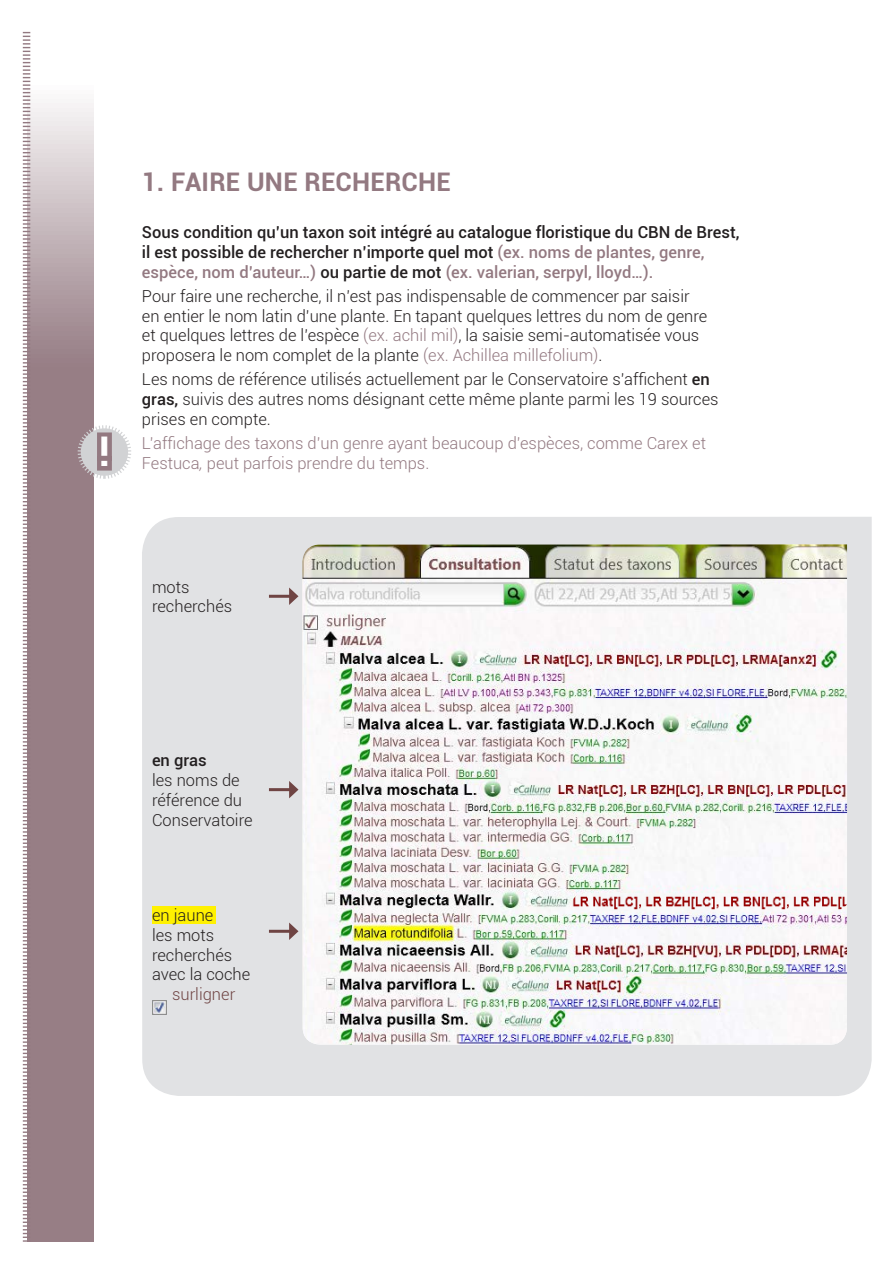
<style>
.page{position:relative;width:893px;height:1263px;background:#fff}
.page>*{position:absolute;margin:0;border:0;box-sizing:border-box;transform-origin:0 0}
.t1{font:700 40.95px "Roboto";color:#fff}
.t2{font:700 25.65px "Roboto";letter-spacing:.01em;color:#937981}
.t3{font:300 16.5px/19.8px "Roboto";color:#231f20}
.t4{font:500 16.5px/19.8px "Roboto";color:#231f20}
.t5{font:300 16.5px/19.8px "Roboto";color:#937981}
.t6{font:300 16.5px "Roboto";color:#6f4443}
.s1{color:#937981}
.s2{font-weight:500}
.s3{font-style:italic}
</style>
<div class="page">
<div style="left:142px;top:517px;width:730px;height:579px;background:#e1e2e4"></div>
<svg style="left:32px;top:103px;width:62px;height:1139px;background:#a18b91"></svg>
<svg style="left:22px;top:31px;width:10px;height:1211px"></svg>
<svg style="left:76px;top:424px;width:55px;height:56px"></svg>
<img style="left:302px;top:544px;width:545px;height:501px">
<hr style="left:269px;top:595px;width:23px;height:3px;background:#6f4443">
<svg style="left:289px;top:587px;width:9px;height:18px"></svg>
<hr style="left:269px;top:930px;width:23px;height:3px;background:#6f4443">
<svg style="left:289px;top:922px;width:9px;height:18px"></svg>
<hr style="left:269px;top:788px;width:23px;height:3px;background:#6f4443">
<svg style="left:289px;top:781px;width:9px;height:17px"></svg>
<div style="left:152px;top:907px;width:64px;height:17px;background:#fff101"></div>
<img style="left:152px;top:1000px;width:15px;height:15px">
<img style="left:572px;top:893px;width:275px;height:18px">
<p class="t1" style="left:99px;top:423px;width:13px">!</p>
<p class="t2" style="left:142px;top:163px;width:310px">1. FAIRE UNE RECHERCHE</p>
<p class="t4" style="left:142px;top:222px;width:599px">Sous condition qu’un taxon soit intégré au catalogue floristique du CBN de Brest, il est possible de rechercher n’importe quel mot <span class="s1">(ex. noms de plantes, genre, espèce, nom d’auteur…)</span> ou partie de mot <span class="s1">(ex. valerian, serpyl, lloyd…).</span></p>
<p class="t3" style="left:142px;top:285px;width:567px">Pour faire une recherche, il n’est pas indispensable de commencer par saisir en entier le nom latin d’une plante. En tapant quelques lettres du nom de genre et quelques lettres de l’espèce <span class="s1">(ex. achil mil)</span>, la saisie semi-automatisée vous proposera le nom complet de la plante <span class="s1">(ex. Achillea millefolium)</span>.</p>
<p class="t3" style="left:142px;top:369px;width:578px">Les noms de référence utilisés actuellement par le Conservatoire s’affichent <span class="s2">en gras,</span> suivis des autres noms désignant cette même plante parmi les 19 sources prises en compte.</p>
<p class="t5" style="left:142px;top:433px;width:566px">L’affichage des taxons d’un genre ayant beaucoup d’espèces, comme Carex et<br>Festuca<span class="s3">,</span> peut parfois prendre du temps.</p>
<p class="t3" style="left:152px;top:576px;width:82px">mots recherchés</p>
<p class="t4" style="left:152px;top:750px;width:56px">en gras</p>
<p class="t3" style="left:152px;top:770px;width:102px">les noms de référence du<br>Conservatoire</p>
<p class="t3" style="left:152px;top:905px;width:63px">en jaune</p>
<p class="t3" style="left:152px;top:924px;width:64px">les mots</p>
<p class="t3" style="left:152px;top:944px;width:82px">recherchés</p>
<p class="t3" style="left:152px;top:964px;width:100px">avec la coche</p>
<p class="t6" style="left:172px;top:983px;width:65px">surligner</p>
</div>
